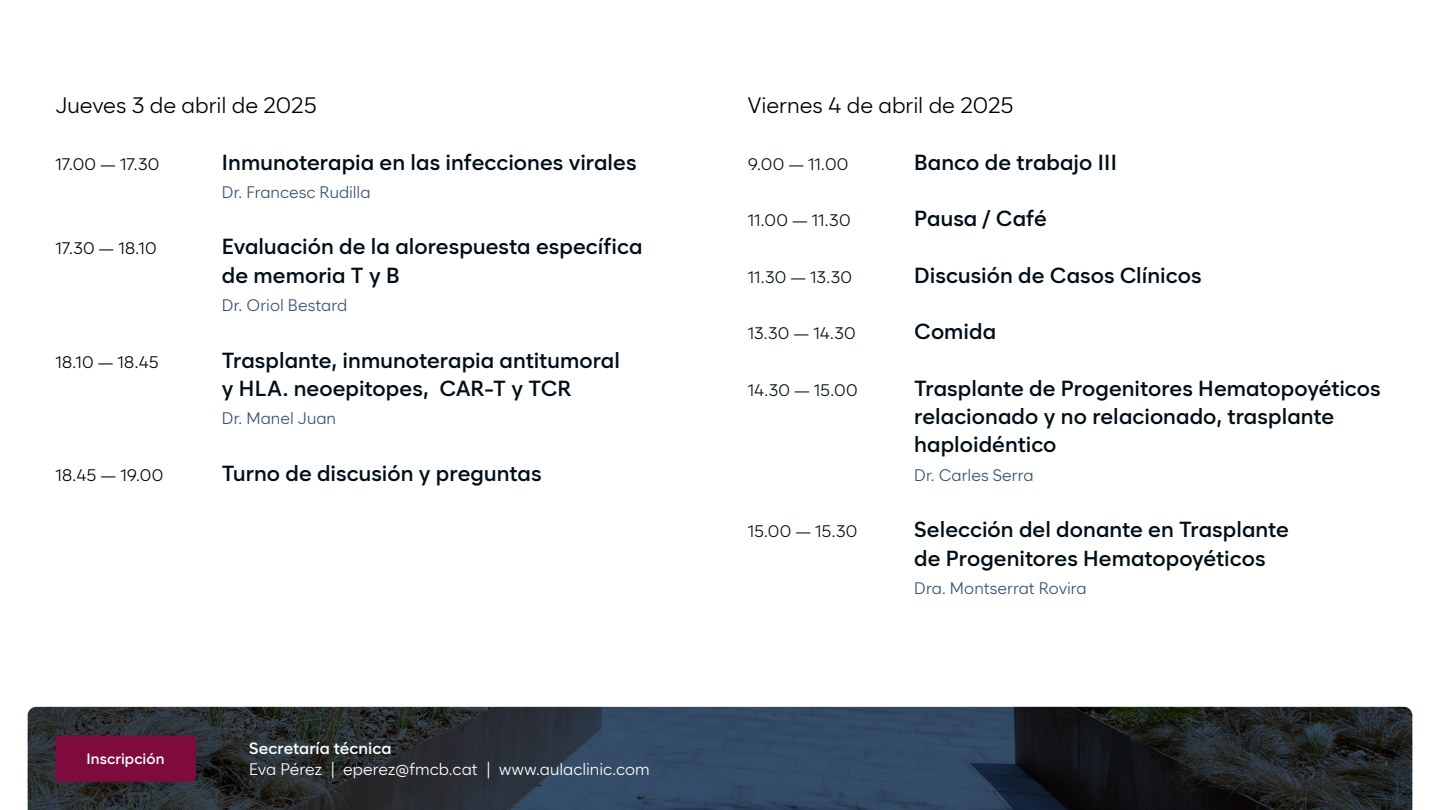
<style>
.page{position:relative;width:1440px;height:810px;background:#fff}
.page>*{position:absolute;margin:0;border:0;box-sizing:border-box;transform-origin:0 0}
.t1{font:600 21.75px/28.3px "Cadiz";letter-spacing:.005em;color:#010e17}
.t2{font:21.75px "Cadiz";color:#000}
.t3{font:16.35px "Cadiz";letter-spacing:.005em;color:#385270}
.t4{font:16.35px "Cadiz";letter-spacing:.01em;color:#010e17}
.t5{font:16.35px "Cadiz";letter-spacing:.02em;color:#000}
.t6{font:16.35px "Cadiz";color:#fff}
.t7{font:600 16.35px "Cadiz";letter-spacing:.005em;color:#fff}
.t8{font:600 15px "Cadiz";letter-spacing:.01em;color:#fff}
</style>
<div class="page">
<svg style="left:28px;top:707px;width:1384px;height:103px;background:#27323d"></svg>
<div style="left:55px;top:736px;width:141px;height:46px;background:#7f0b3e;border-radius:4px"></div>
<p class="t2" style="left:55px;top:93px;width:263px">Jueves 3 de abril de 2025</p>
<p class="t2" style="left:748px;top:93px;width:268px">Viernes 4 de abril de 2025</p>
<p class="t5" style="left:55px;top:154px;width:105px">17.00 — 17.30</p>
<p class="t1" style="left:222px;top:148px;width:416px">Inmunoterapia en las infecciones virales</p>
<p class="t3" style="left:222px;top:183px;width:150px">Dr. Francesc Rudilla</p>
<p class="t5" style="left:55px;top:239px;width:103px">17.30 — 18.10</p>
<p class="t1" style="left:222px;top:233px;width:422px">Evaluación de la alorespuesta específica de memoria T y B</p>
<p class="t3" style="left:222px;top:296px;width:127px">Dr. Oriol Bestard</p>
<p class="t5" style="left:55px;top:352px;width:105px">18.10 — 18.45</p>
<p class="t1" style="left:222px;top:346px;width:400px">Trasplante, inmunoterapia antitumoral y HLA. neoepitopes, CAR-T y TCR</p>
<p class="t3" style="left:222px;top:409px;width:116px">Dr. Manel Juan</p>
<p class="t5" style="left:55px;top:465px;width:109px">18.45 — 19.00</p>
<p class="t1" style="left:222px;top:459px;width:321px">Turno de discusión y preguntas</p>
<p class="t8" style="left:86px;top:749px;width:80px">Inscripción</p>
<p class="t7" style="left:249px;top:738px;width:144px">Secretaría técnica</p>
<p class="t6" style="left:249px;top:760px;width:402px">Eva Pérez | eperez@fmcb.cat | www.aulaclinic.com</p>
<p class="t4" style="left:748px;top:154px;width:102px">9.00 — 11.00</p>
<p class="t1" style="left:914px;top:148px;width:204px">Banco de trabajo III</p>
<p class="t4" style="left:748px;top:211px;width:104px">11.00 — 11.30</p>
<p class="t1" style="left:914px;top:204px;width:134px">Pausa / Café</p>
<p class="t4" style="left:748px;top:267px;width:106px">11.30 — 13.30</p>
<p class="t1" style="left:914px;top:261px;width:289px">Discusión de Casos Clínicos</p>
<p class="t4" style="left:748px;top:324px;width:110px">13.30 — 14.30</p>
<p class="t1" style="left:914px;top:317px;width:83px">Comida</p>
<p class="t4" style="left:748px;top:380px;width:111px">14.30 — 15.00</p>
<p class="t1" style="left:914px;top:374px;width:468px">Trasplante de Progenitores Hematopoyéticos relacionado y no relacionado, trasplante haploidéntico</p>
<p class="t3" style="left:914px;top:465px;width:121px">Dr. Carles Serra</p>
<p class="t4" style="left:748px;top:522px;width:111px">15.00 — 15.30</p>
<p class="t1" style="left:914px;top:515px;width:376px">Selección del donante en Trasplante de Progenitores Hematopoyéticos</p>
<p class="t3" style="left:914px;top:578px;width:174px">Dra. Montserrat Rovira</p>
</div>
